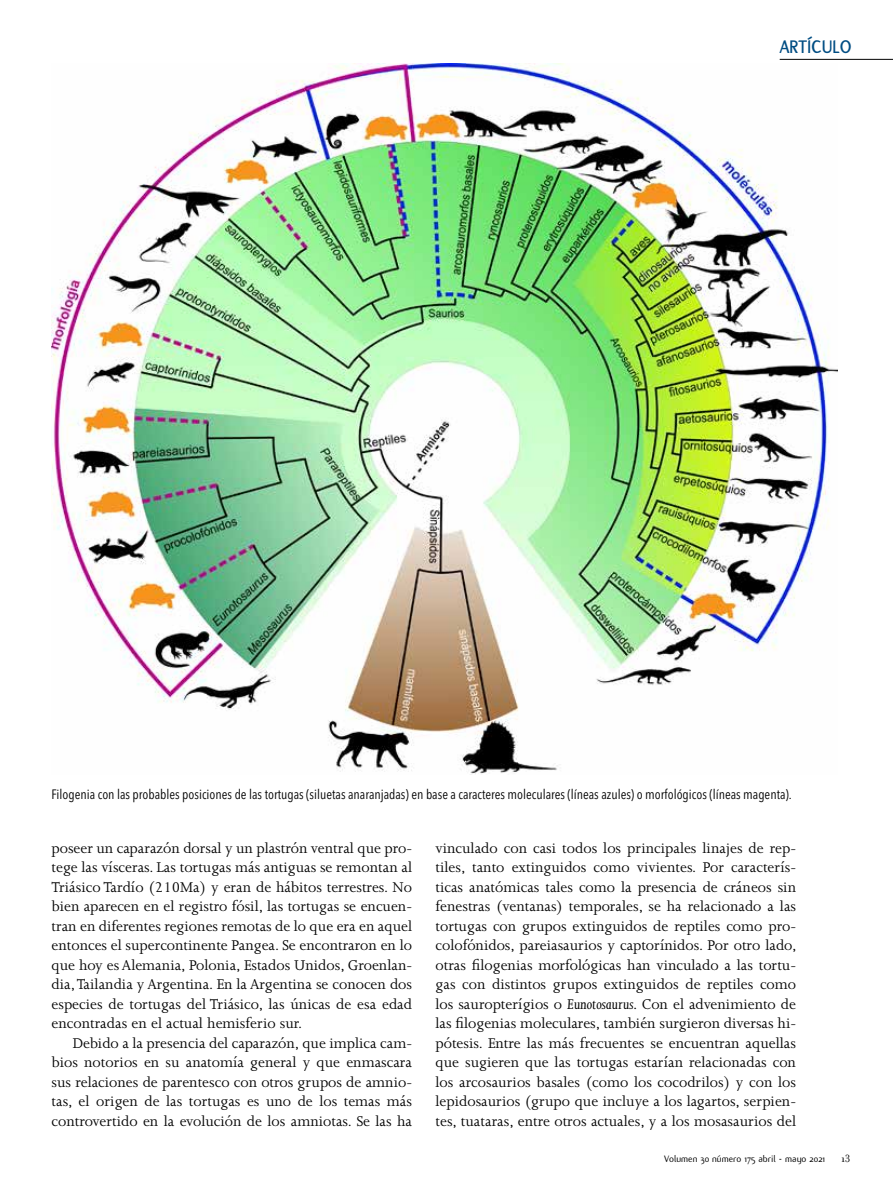
<style>
.page{position:relative;width:893px;height:1191px;background:#fff}
.page>*{position:absolute;margin:0;border:0;box-sizing:border-box;transform-origin:0 0}
.t1{font:700 19.5px "Flux";letter-spacing:.01em;color:#004d83;scale:.95 1}
.t2{font:16.2px/19.5px "Joanna MT Std";color:#000;text-align:justify}
.t3{font:condensed 13.5px "Avenir Next LT Pro";color:#000}
.t4{font:11.25px "Filosofia";color:#000}
.t5{font:10.2px "Flux";color:#000}
.s1{font-style:italic}
</style>
<div class="page">
<img style="left:52px;top:64px;width:785px;height:710px">
<hr style="left:780px;top:59px;width:113px;height:1px;background:#000">
<p class="t1" style="left:780px;top:36px;width:77px">ARTÍCULO</p>
<p class="t3" style="left:52px;top:786px;width:742px">Filogenia con las probables posiciones de las tortugas (siluetas anaranjadas) en base a caracteres moleculares (líneas azules) o morfológicos (líneas magenta).</p>
<p class="t2" style="left:52px;top:838px;width:362px">poseer un caparazón dorsal y un plastrón ventral que pro&shy;tege las vísceras. Las tortugas más antiguas se remontan al Triásico Tardío (210Ma) y eran de hábitos terrestres. No bien aparecen en el registro fósil, las tortugas se encuen&shy;tran en diferentes regiones remotas de lo que era en aquel entonces el supercontinente Pangea. Se encontraron en lo que hoy es Alemania, Polonia, Estados Unidos, Groenlan&shy;dia, Tailandia y Argentina. En la Argentina se conocen dos especies de tortugas del Triásico, las únicas de esa edad encontradas en el actual hemisferio sur.</p>
<p class="t2" style="left:52px;top:1033px;width:362px;text-indent:21px">Debido a la presencia del caparazón, que implica cam&shy;bios notorios en su anatomía general y que enmascara sus relaciones de parentesco con otros grupos de amnio&shy;tas, el origen de las tortugas es uno de los temas más controvertido en la evolución de los amniotas. Se las ha</p>
<p class="t2" style="left:435px;top:838px;width:363px">vinculado con casi todos los principales linajes de rep&shy;tiles, tanto extinguidos como vivientes. Por caracterís&shy;ticas anatómicas tales como la presencia de cráneos sin fenestras (ventanas) temporales, se ha relacionado a las tortugas con grupos extinguidos de reptiles como pro&shy;colofónidos, pareiasaurios y captorínidos. Por otro lado, otras filogenias morfológicas han vinculado a las tortu&shy;gas con distintos grupos extinguidos de reptiles como los sauropterígios o <span class="s1">Eunotosaurus.</span> Con el advenimiento de las filogenias moleculares, también surgieron diversas hi&shy;pótesis. Entre las más frecuentes se encuentran aquellas que sugieren que las tortugas estarían relacionadas con los arcosaurios basales (como los cocodrilos) y con los lepidosaurios (grupo que incluye a los lagartos, serpien&shy;tes, tuataras, entre otros actuales, y a los mosasaurios del</p>
<p class="t5" style="left:664px;top:1153px;width:163px">Volumen 30 número 175 abril - mayo 2021</p>
<p class="t4" style="left:841px;top:1152px;width:11px">13</p>
</div>
